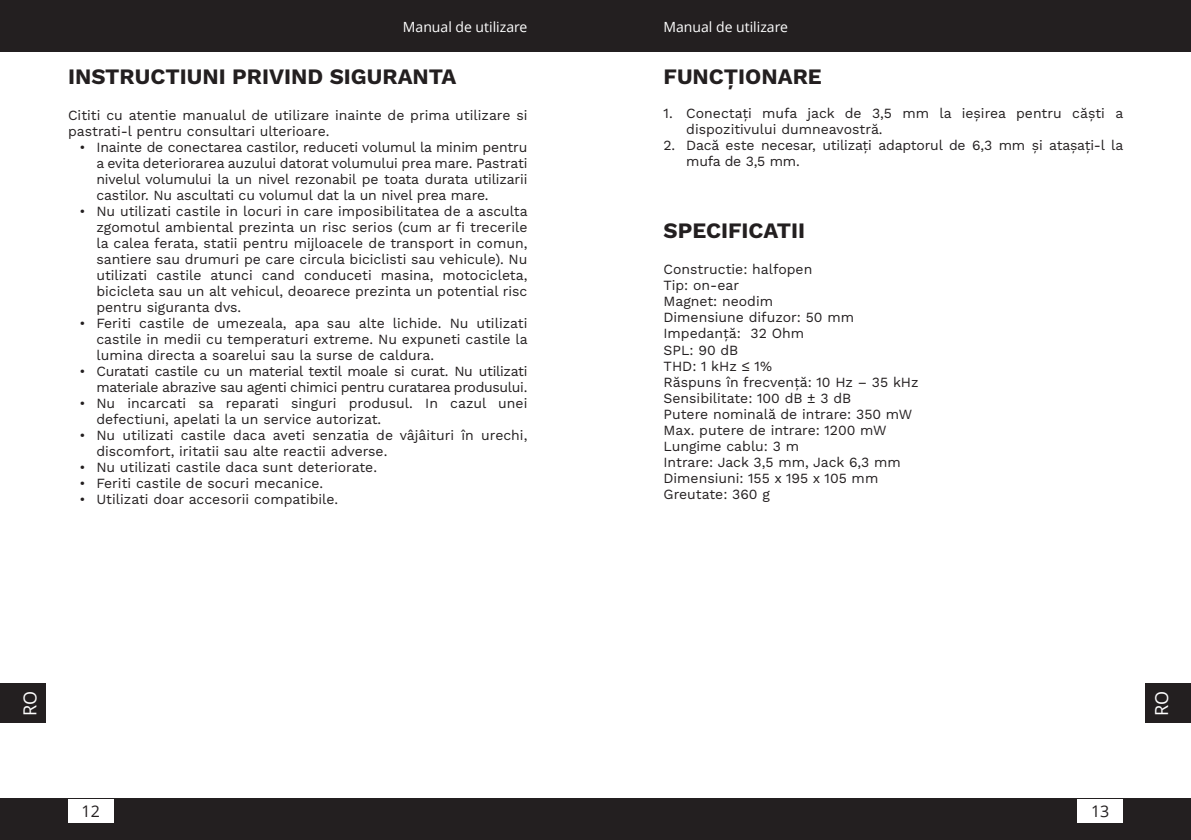
<style>
.page{position:relative;width:1191px;height:840px;background:#fff}
.page>*{position:absolute;margin:0;border:0;box-sizing:border-box;transform-origin:0 0}
.t1{font:700 22px "Work Sans";color:#231f20}
.t2{font:18px "Open Sans";color:#fff}
.t3{font:16px "Open Sans";color:#231f20}
.t4{font:14px/16px "Work Sans";color:#231f20}
.t5{font:14px/16px "Work Sans";letter-spacing:-.02em;color:#231f20;text-align:right}
.t6{font:14px "Open Sans";color:#fff}
</style>
<div class="page">
<div style="left:0;top:0;width:1191px;height:51px;background:#231f20"></div>
<div style="left:0;top:798px;width:1191px;height:41px;background:#231f20"></div>
<div style="left:0;top:683px;width:45px;height:39px;background:#231f20"></div>
<div style="left:68px;top:798px;width:45px;height:24px;background:#fff"></div>
<div style="left:1077px;top:798px;width:46px;height:24px;background:#fff"></div>
<div style="left:1145px;top:683px;width:46px;height:39px;background:#231f20"></div>
<p class="t6" style="left:403px;top:22px;width:126px">Manual de utilizare</p>
<p class="t6" style="left:663px;top:22px;width:126px">Manual de utilizare</p>
<h1 class="t1" style="left:68px;top:63px;width:390px">INSTRUCTIUNI PRIVIND SIGURANTA</h1>
<p class="t4" style="left:68px;top:107px;width:461px">Cititi cu atentie manualul de utilizare inainte de prima utilizare si pastrati-l pentru consultari ulterioare.</p>
<p class="t4" style="left:96px;top:139px;width:432px;text-align:justify;text-indent:-17px">• Inainte de conectarea castilor, reduceti volumul la minim pentru a evita deteriorarea auzului datorat volumului prea mare. Pastrati nivelul volumului la un nivel rezonabil pe toata durata utilizarii castilor. Nu ascultati cu volumul dat la un nivel prea mare.</p>
<p class="t4" style="left:96px;top:203px;width:433px;text-align:justify;text-indent:-17px">• Nu utilizati castile in locuri in care imposibilitatea de a asculta zgomotul ambiental prezinta un risc serios (cum ar fi trecerile la calea ferata, statii pentru mijloacele de transport in comun, santiere sau drumuri pe care circula biciclisti sau vehicule). Nu utilizati castile atunci cand conduceti masina, motocicleta, bicicleta sau un alt vehicul, deoarece prezinta un potential risc pentru siguranta dvs.</p>
<p class="t4" style="left:96px;top:315px;width:433px;text-align:justify;text-indent:-17px">• Feriti castile de umezeala, apa sau alte lichide. Nu utilizati castile in medii cu temperaturi extreme. Nu expuneti castile la lumina directa a soarelui sau la surse de caldura.</p>
<p class="t5" style="left:79px;top:363px;width:449px">• Curatati castile cu un material textil moale si curat. Nu utilizati materiale abrazive sau agenti chimici pentru curatarea produsului.</p>
<p class="t4" style="left:96px;top:395px;width:432px;text-indent:-17px">• Nu incarcati sa reparati singuri produsul. In cazul unei defectiuni, apelati la un service autorizat.</p>
<p class="t4" style="left:96px;top:427px;width:432px;text-indent:-17px">• Nu utilizati castile daca aveti senzatia de vâjâituri în urechi, discomfort, iritatii sau alte reactii adverse.</p>
<p class="t4" style="left:79px;top:459px;width:299px">• Nu utilizati castile daca sunt deteriorate.</p>
<p class="t4" style="left:79px;top:475px;width:245px">• Feriti castile de socuri mecanice.</p>
<p class="t4" style="left:79px;top:491px;width:260px">• Utilizati doar accesorii compatibile.</p>
<h1 class="t1" style="left:663px;top:63px;width:160px">FUNCȚIONARE</h1>
<p class="t4" style="left:686px;top:105px;width:438px;text-indent:-23px">1. Conectați mufa jack de 3,5 mm la ieșirea pentru căști a dispozitivului dumneavostră.</p>
<p class="t4" style="left:686px;top:137px;width:438px;text-indent:-23px">2. Dacă este necesar, utilizați adaptorul de 6,3 mm și atașați-l la mufa de 3,5 mm.</p>
<h1 class="t1" style="left:663px;top:218px;width:143px">SPECIFICATII</h1>
<p class="t4" style="left:663px;top:261px;width:256px">Constructie: halfopen<br>Tip: on-ear<br>Magnet: neodim<br>Dimensiune difuzor: 50 mm<br>Impedanță: 32 Ohm<br>SPL: 90 dB<br>THD: 1 kHz ≤ 1%<br>Răspuns în frecvență: 10 Hz – 35 kHz<br>Sensibilitate: 100 dB ± 3 dB<br>Putere nominală de intrare: 350 mW<br>Max. putere de intrare: 1200 mW<br>Lungime cablu: 3 m<br>Intrare: Jack 3,5 mm, Jack 6,3 mm<br>Dimensiuni: 155 x 195 x 105 mm<br>Greutate: 360 g</p>
<p class="t2" style="left:23px;top:715px;width:27px;rotate:-90deg">RO</p>
<p class="t3" style="left:82px;top:804px;width:20px">12</p>
<p class="t3" style="left:1091px;top:804px;width:20px">13</p>
<p class="t2" style="left:1154px;top:715px;width:27px;rotate:-90deg">RO</p>
</div>
